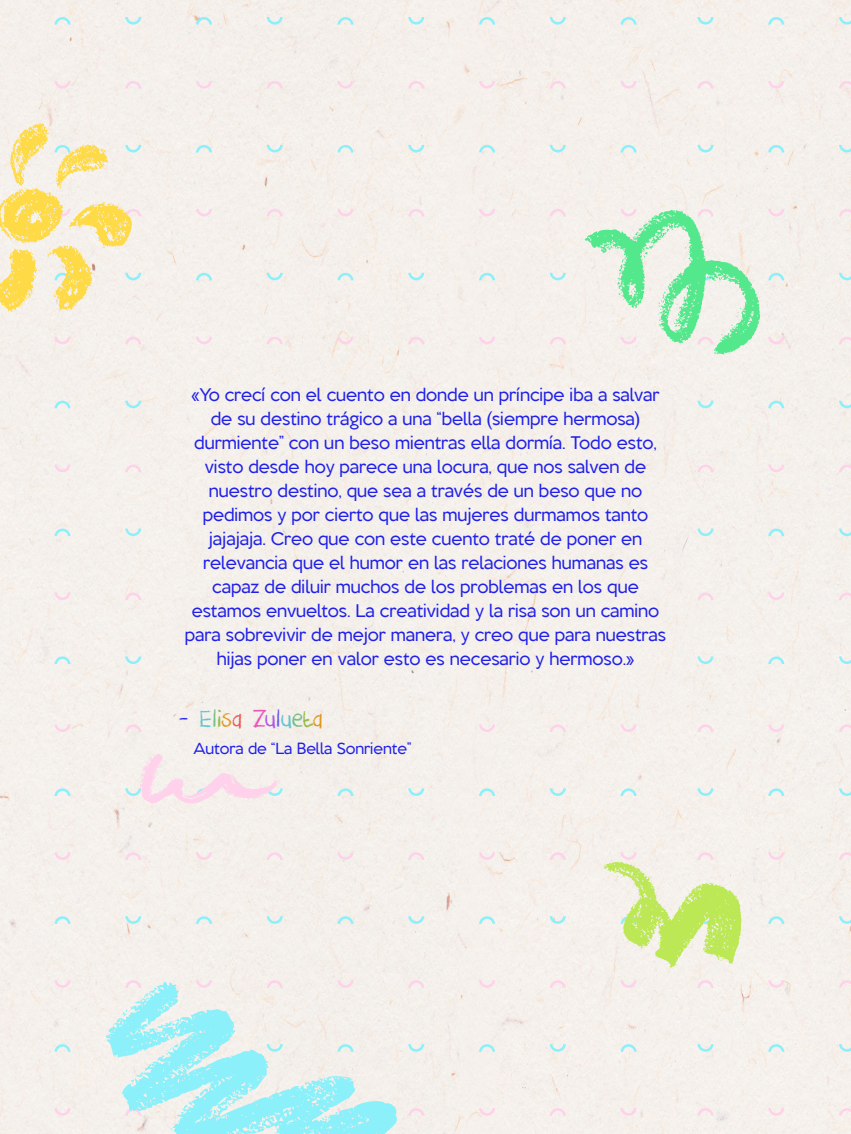
<style>
.page{position:relative;width:851px;height:1134px;background:#fff}
.page>*{position:absolute;margin:0;border:0;box-sizing:border-box;transform-origin:0 0}
.t1{font:28px "DK Crayon Crumble";color:#5dc4cf}
.t2{font:16px/24px "Keep Calm";color:#2020e9;text-align:center}
.t3{font:14px "Keep Calm";color:#2020e9}
.s1{color:#2020e9}
.s2{color:#74bd80}
.s3{color:#96ba43}
.s4{color:#de9518}
.s5{color:#e85454}
.s6{color:#e854b7}
.s7{color:#af54e8}
.s8{color:#6754e8}
</style>
<div class="page">
<div style="left:0;top:0;width:850px;height:1134px;background:#f5f0ec"></div>
<svg style="left:620px;top:17px;width:16px;height:8px"></svg>
<svg style="left:549px;top:17px;width:16px;height:8px"></svg>
<svg style="left:479px;top:17px;width:16px;height:8px"></svg>
<svg style="left:408px;top:17px;width:16px;height:8px"></svg>
<svg style="left:337px;top:17px;width:16px;height:8px"></svg>
<svg style="left:267px;top:17px;width:16px;height:8px"></svg>
<svg style="left:196px;top:17px;width:16px;height:8px"></svg>
<svg style="left:125px;top:17px;width:16px;height:8px"></svg>
<svg style="left:54px;top:17px;width:16px;height:8px"></svg>
<svg style="left:620px;top:81px;width:16px;height:8px"></svg>
<svg style="left:549px;top:81px;width:16px;height:8px"></svg>
<svg style="left:479px;top:81px;width:16px;height:8px"></svg>
<svg style="left:408px;top:81px;width:16px;height:8px"></svg>
<svg style="left:337px;top:81px;width:16px;height:8px"></svg>
<svg style="left:267px;top:81px;width:16px;height:8px"></svg>
<svg style="left:196px;top:81px;width:16px;height:8px"></svg>
<svg style="left:125px;top:81px;width:16px;height:8px"></svg>
<svg style="left:54px;top:81px;width:16px;height:8px"></svg>
<svg style="left:620px;top:145px;width:16px;height:7px"></svg>
<svg style="left:549px;top:145px;width:16px;height:7px"></svg>
<svg style="left:479px;top:145px;width:16px;height:7px"></svg>
<svg style="left:408px;top:145px;width:16px;height:7px"></svg>
<svg style="left:337px;top:145px;width:16px;height:7px"></svg>
<svg style="left:267px;top:145px;width:16px;height:7px"></svg>
<svg style="left:196px;top:145px;width:16px;height:7px"></svg>
<svg style="left:549px;top:209px;width:16px;height:7px"></svg>
<svg style="left:479px;top:209px;width:16px;height:7px"></svg>
<svg style="left:408px;top:209px;width:16px;height:7px"></svg>
<svg style="left:337px;top:209px;width:16px;height:7px"></svg>
<svg style="left:267px;top:209px;width:16px;height:7px"></svg>
<svg style="left:196px;top:209px;width:16px;height:7px"></svg>
<svg style="left:549px;top:273px;width:16px;height:7px"></svg>
<svg style="left:479px;top:273px;width:16px;height:7px"></svg>
<svg style="left:408px;top:273px;width:16px;height:7px"></svg>
<svg style="left:337px;top:273px;width:16px;height:7px"></svg>
<svg style="left:267px;top:273px;width:16px;height:7px"></svg>
<svg style="left:196px;top:273px;width:16px;height:7px"></svg>
<svg style="left:549px;top:337px;width:16px;height:7px"></svg>
<svg style="left:479px;top:337px;width:16px;height:7px"></svg>
<svg style="left:408px;top:337px;width:16px;height:7px"></svg>
<svg style="left:337px;top:337px;width:16px;height:7px"></svg>
<svg style="left:267px;top:337px;width:16px;height:7px"></svg>
<svg style="left:196px;top:337px;width:16px;height:7px"></svg>
<svg style="left:125px;top:337px;width:16px;height:7px"></svg>
<svg style="left:54px;top:337px;width:16px;height:7px"></svg>
<svg style="left:125px;top:401px;width:16px;height:7px"></svg>
<svg style="left:54px;top:401px;width:16px;height:7px"></svg>
<svg style="left:125px;top:465px;width:16px;height:7px"></svg>
<svg style="left:54px;top:465px;width:16px;height:7px"></svg>
<svg style="left:125px;top:529px;width:16px;height:7px"></svg>
<svg style="left:54px;top:529px;width:16px;height:7px"></svg>
<svg style="left:125px;top:656px;width:16px;height:8px"></svg>
<svg style="left:54px;top:656px;width:16px;height:8px"></svg>
<svg style="left:125px;top:592px;width:16px;height:8px"></svg>
<svg style="left:54px;top:592px;width:16px;height:8px"></svg>
<svg style="left:620px;top:724px;width:16px;height:8px"></svg>
<svg style="left:549px;top:724px;width:16px;height:8px"></svg>
<svg style="left:479px;top:724px;width:16px;height:8px"></svg>
<svg style="left:125px;top:724px;width:16px;height:8px"></svg>
<svg style="left:54px;top:724px;width:16px;height:8px"></svg>
<svg style="left:620px;top:788px;width:16px;height:8px"></svg>
<svg style="left:549px;top:788px;width:16px;height:8px"></svg>
<svg style="left:479px;top:788px;width:16px;height:8px"></svg>
<svg style="left:408px;top:788px;width:16px;height:8px"></svg>
<svg style="left:337px;top:788px;width:16px;height:8px"></svg>
<svg style="left:54px;top:788px;width:16px;height:8px"></svg>
<svg style="left:549px;top:852px;width:16px;height:8px"></svg>
<svg style="left:479px;top:852px;width:16px;height:8px"></svg>
<svg style="left:408px;top:852px;width:16px;height:8px"></svg>
<svg style="left:337px;top:852px;width:16px;height:8px"></svg>
<svg style="left:267px;top:852px;width:16px;height:8px"></svg>
<svg style="left:196px;top:852px;width:16px;height:8px"></svg>
<svg style="left:125px;top:852px;width:16px;height:8px"></svg>
<svg style="left:54px;top:852px;width:16px;height:8px"></svg>
<svg style="left:549px;top:916px;width:16px;height:8px"></svg>
<svg style="left:479px;top:916px;width:16px;height:8px"></svg>
<svg style="left:408px;top:916px;width:16px;height:8px"></svg>
<svg style="left:337px;top:916px;width:16px;height:8px"></svg>
<svg style="left:267px;top:916px;width:16px;height:8px"></svg>
<svg style="left:196px;top:916px;width:16px;height:8px"></svg>
<svg style="left:125px;top:916px;width:16px;height:8px"></svg>
<svg style="left:54px;top:916px;width:16px;height:8px"></svg>
<svg style="left:620px;top:980px;width:16px;height:8px"></svg>
<svg style="left:549px;top:980px;width:16px;height:8px"></svg>
<svg style="left:479px;top:980px;width:16px;height:8px"></svg>
<svg style="left:415px;top:980px;width:9px;height:8px"></svg>
<svg style="left:54px;top:980px;width:16px;height:8px"></svg>
<svg style="left:620px;top:1044px;width:16px;height:8px"></svg>
<svg style="left:549px;top:1044px;width:16px;height:8px"></svg>
<svg style="left:479px;top:1044px;width:16px;height:8px"></svg>
<svg style="left:415px;top:1044px;width:9px;height:8px"></svg>
<svg style="left:54px;top:1044px;width:16px;height:8px"></svg>
<svg style="left:620px;top:1108px;width:16px;height:8px"></svg>
<svg style="left:549px;top:1108px;width:16px;height:8px"></svg>
<svg style="left:479px;top:1108px;width:16px;height:8px"></svg>
<svg style="left:415px;top:1108px;width:9px;height:8px"></svg>
<svg style="left:54px;top:1108px;width:16px;height:8px"></svg>
<svg style="left:697px;top:17px;width:16px;height:8px"></svg>
<svg style="left:838px;top:17px;width:12px;height:8px"></svg>
<svg style="left:768px;top:17px;width:16px;height:8px"></svg>
<svg style="left:697px;top:81px;width:16px;height:8px"></svg>
<svg style="left:838px;top:81px;width:12px;height:8px"></svg>
<svg style="left:768px;top:81px;width:16px;height:8px"></svg>
<svg style="left:697px;top:145px;width:16px;height:7px"></svg>
<svg style="left:838px;top:145px;width:12px;height:7px"></svg>
<svg style="left:768px;top:145px;width:16px;height:7px"></svg>
<svg style="left:838px;top:209px;width:12px;height:7px"></svg>
<svg style="left:768px;top:209px;width:16px;height:7px"></svg>
<svg style="left:838px;top:273px;width:12px;height:7px"></svg>
<svg style="left:768px;top:273px;width:16px;height:7px"></svg>
<svg style="left:838px;top:337px;width:12px;height:7px"></svg>
<svg style="left:768px;top:337px;width:16px;height:7px"></svg>
<svg style="left:697px;top:401px;width:16px;height:7px"></svg>
<svg style="left:838px;top:401px;width:12px;height:7px"></svg>
<svg style="left:768px;top:401px;width:16px;height:7px"></svg>
<svg style="left:697px;top:465px;width:16px;height:7px"></svg>
<svg style="left:838px;top:465px;width:12px;height:7px"></svg>
<svg style="left:768px;top:465px;width:16px;height:7px"></svg>
<svg style="left:697px;top:529px;width:16px;height:7px"></svg>
<svg style="left:838px;top:529px;width:12px;height:7px"></svg>
<svg style="left:768px;top:529px;width:16px;height:7px"></svg>
<svg style="left:697px;top:656px;width:16px;height:8px"></svg>
<svg style="left:838px;top:656px;width:12px;height:8px"></svg>
<svg style="left:768px;top:656px;width:16px;height:8px"></svg>
<svg style="left:697px;top:592px;width:16px;height:8px"></svg>
<svg style="left:838px;top:592px;width:12px;height:8px"></svg>
<svg style="left:768px;top:592px;width:16px;height:8px"></svg>
<svg style="left:697px;top:724px;width:16px;height:8px"></svg>
<svg style="left:838px;top:724px;width:12px;height:8px"></svg>
<svg style="left:768px;top:724px;width:16px;height:8px"></svg>
<svg style="left:697px;top:788px;width:16px;height:8px"></svg>
<svg style="left:838px;top:788px;width:12px;height:8px"></svg>
<svg style="left:768px;top:788px;width:16px;height:8px"></svg>
<svg style="left:838px;top:852px;width:12px;height:8px"></svg>
<svg style="left:768px;top:852px;width:16px;height:8px"></svg>
<svg style="left:838px;top:916px;width:12px;height:8px"></svg>
<svg style="left:768px;top:916px;width:16px;height:8px"></svg>
<svg style="left:697px;top:980px;width:16px;height:8px"></svg>
<svg style="left:838px;top:980px;width:12px;height:8px"></svg>
<svg style="left:768px;top:980px;width:16px;height:8px"></svg>
<svg style="left:697px;top:1044px;width:16px;height:8px"></svg>
<svg style="left:838px;top:1044px;width:12px;height:8px"></svg>
<svg style="left:768px;top:1044px;width:16px;height:8px"></svg>
<svg style="left:697px;top:1108px;width:16px;height:8px"></svg>
<svg style="left:838px;top:1108px;width:12px;height:8px"></svg>
<svg style="left:768px;top:1108px;width:16px;height:8px"></svg>
<svg style="left:105px;top:980px;width:310px;height:154px;background:#cfefef"></svg>
<svg style="left:584px;top:209px;width:176px;height:145px;background:#c9edd1"></svg>
<svg style="left:0;top:122px;width:141px;height:190px;background:#f7e9b8"></svg>
<svg style="left:125px;top:754px;width:158px;height:50px;background:#f5e8eb"></svg>
<svg style="left:603px;top:852px;width:138px;height:116px;background:#deecb1"></svg>
<p class="t2" style="left:185px;top:381px;width:482px">«Yo crecí con el cuento en donde un príncipe iba a salvar de su destino trágico a una “bella (siempre hermosa) durmiente” con un beso mientras ella dormía. Todo esto, visto desde hoy parece una locura, que nos salven de nuestro destino, que sea a través de un beso que no pedimos y por cierto que las mujeres durmamos tanto jajajaja. Creo que con este cuento traté de poner en relevancia que el humor en las relaciones humanas es capaz de diluir muchos de los problemas en los que estamos envueltos. La creatividad y la risa son un camino para sobrevivir de mejor manera, y creo que para nuestras hijas poner en valor esto es necesario y hermoso.»</p>
<p class="t1" style="left:178px;top:702px;width:146px"><span class="s1">-</span> E<span class="s2">l</span><span class="s3">i</span><span class="s4">s</span><span class="s5">a</span> <span class="s6">Z</span><span class="s7">u</span><span class="s8">l</span>u<span class="s2">e</span><span class="s3">t</span><span class="s4">a</span></p>
<p class="t3" style="left:193px;top:736px;width:219px">Autora de “La Bella Sonriente”</p>
</div>
